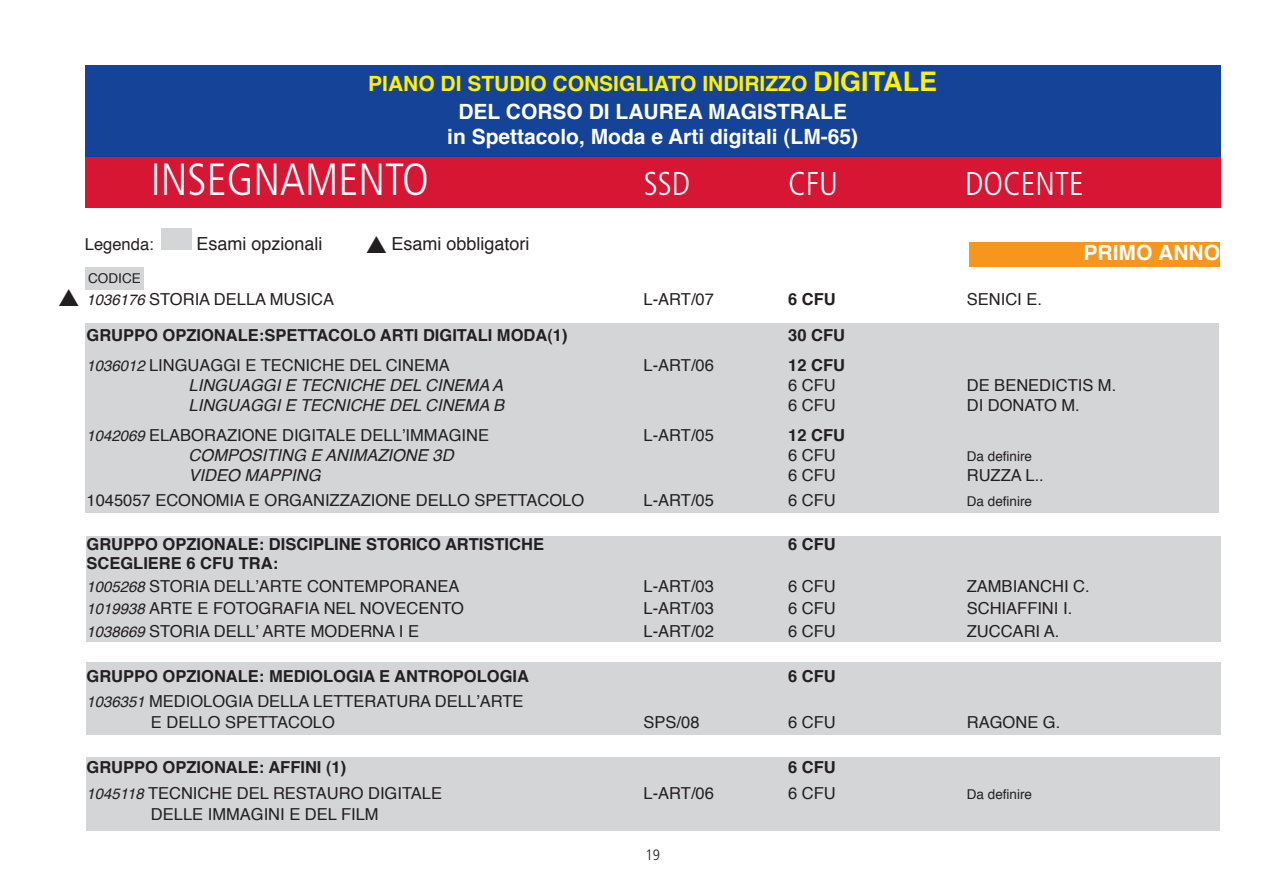
<style>
.page{position:relative;width:1263px;height:893px;background:#fff}
.page>*{position:absolute;margin:0;border:0;box-sizing:border-box;transform-origin:0 0}
.t1{font:300 condensed 45px "Frutiger";color:#fff}
.t2{font:300 condensed 33px "Frutiger";color:#fff}
.t3{font:700 21px/27.9px "Helvetica";color:#fff101;text-align:center}
.t4{font:700 21px "Helvetica";color:#fff}
.t5{font:18px "Helvetica";color:#231f20}
.t6{font:16.5px/22.5px "Helvetica";color:#231f20}
.t7{font:700 16.5px "Helvetica";color:#231f20}
.t8{font:italic 16.5px "Helvetica";color:#231f20}
.t9{font:300 condensed 15px "Frutiger";color:#231f20}
.t10{font:13.5px "Helvetica";color:#231f20}
.s1{font-size:27px}
.s2{color:#fff}
.s3{font-style:italic;font-size:15px}
.s4{font-weight:700}
</style>
<div class="page">
<div style="left:87px;top:758px;width:1133px;height:73px;background:#d4d5d7"></div>
<div style="left:86px;top:662px;width:1134px;height:73px;background:#d4d5d7"></div>
<div style="left:86px;top:536px;width:1134px;height:105px;background:#d4d5d7"></div>
<div style="left:86px;top:324px;width:1133px;height:189px;background:#d4d5d7"></div>
<div style="left:85px;top:65px;width:1135px;height:93px;background:#154398"></div>
<div style="left:85px;top:157px;width:1135px;height:50px;background:#d71634"></div>
<div style="left:969px;top:242px;width:251px;height:25px;background:#f7951d"></div>
<div style="left:85px;top:267px;width:59px;height:23px;background:#d4d5d7"></div>
<div style="left:162px;top:229px;width:30px;height:21px;background:#d4d5d7"></div>
<p class="t3" style="left:368px;top:71px;width:570px">PIANO DI STUDIO CONSIGLIATO INDIRIzzO <span class="s1">DIGITALE<br></span><span class="s2">DEL CORSO DI LAUREA MAGISTRALE</span></p>
<p class="t4" style="left:447px;top:128px;width:413px">in Spettacolo, Moda e Arti digitali (LM-65)</p>
<h1 class="t1" style="left:151px;top:162px;width:279px">INSEGNAMENTO</h1>
<h2 class="t2" style="left:644px;top:171px;width:48px">SSD</h2>
<h2 class="t2" style="left:788px;top:171px;width:52px">CFU</h2>
<h2 class="t2" style="left:965px;top:171px;width:120px">DOCENTE</h2>
<p class="t6" style="left:85px;top:234px;width:70px">LEGENDA:</p>
<p class="t5" style="left:196px;top:236px;width:128px">ESAMI OPZIONALI</p>
<p class="t5" style="left:366px;top:236px;width:165px">▲ ESAMI OBBLIGATORI</p>
<p class="t10" style="left:88px;top:272px;width:54px">CODICE</p>
<p class="t4" style="left:1083px;top:244px;width:138px">PRIMO ANNO</p>
<p class="t6" style="left:87px;top:290px;width:249px"><span class="s3">1036176</span> STORIA DELLA MUSICA</p>
<p class="t6" style="left:644px;top:290px;width:72px">L-ART/07</p>
<p class="t7" style="left:788px;top:293px;width:49px">6 CFU</p>
<p class="t6" style="left:967px;top:290px;width:77px">SENICI E.</p>
<p class="t7" style="left:87px;top:329px;width:482px">GRUPPO OPzIONALE:SPETTACOLO ARTI DIGITALI MODA(1)</p>
<p class="t7" style="left:788px;top:329px;width:58px">30 CFU</p>
<p class="t6" style="left:87px;top:356px;width:365px"><span class="s3">1036012</span> LINGUAGGI E TECNICHE DEL CINEMA</p>
<p class="t6" style="left:644px;top:356px;width:72px">L-ART/06</p>
<p class="t7" style="left:788px;top:359px;width:58px">12 CFU</p>
<p class="t8" style="left:189px;top:378px;width:316px">LINGUAGGI E TECNICHE DEL CINEMA A</p>
<p class="t6" style="left:788px;top:375px;width:49px">6 CFU</p>
<p class="t6" style="left:967px;top:375px;width:151px">DE BENEDICTIS M.</p>
<p class="t8" style="left:189px;top:398px;width:317px">LINGUAGGI E TECNICHE DEL CINEMA B</p>
<p class="t6" style="left:788px;top:395px;width:49px">6 CFU</p>
<p class="t6" style="left:967px;top:395px;width:115px">DI DONATO M.</p>
<p class="t6" style="left:87px;top:425px;width:404px"><span class="s3">1042069</span> ELABORAZIONE DIGITALE DELL’IMMAGINE</p>
<p class="t6" style="left:644px;top:425px;width:72px">L-ART/05</p>
<p class="t7" style="left:788px;top:428px;width:58px">12 CFU</p>
<p class="t8" style="left:189px;top:448px;width:266px">COMPOSITING E ANIMAZIONE 3D</p>
<p class="t6" style="left:788px;top:445px;width:49px">6 CFU</p>
<p class="t10" style="left:967px;top:450px;width:67px">DA DEFINIRE</p>
<p class="t8" style="left:189px;top:468px;width:134px">VIDEO MAPPING</p>
<p class="t6" style="left:788px;top:465px;width:49px">6 CFU</p>
<p class="t6" style="left:967px;top:465px;width:79px">RUZZA L..</p>
<p class="t6" style="left:87px;top:490px;width:499px">1045057 ECONOMIA E ORGANIZZAZIONE DELLO SPETTACOLO</p>
<p class="t6" style="left:644px;top:490px;width:72px">L-ART/05</p>
<p class="t6" style="left:788px;top:490px;width:49px">6 CFU</p>
<p class="t10" style="left:967px;top:496px;width:67px">DA DEFINIRE</p>
<p class="t7" style="left:87px;top:537px;width:459px">GRUPPO OPzIONALE: DISCIPLINE STORICO ARTISTICHE</p>
<p class="t7" style="left:788px;top:537px;width:49px">6 CFU</p>
<p class="t6" style="left:87px;top:553px;width:374px"><span class="s4">SCEGLIERE 6 CFU TRA:<br></span><span class="s3">1005268</span> STORIA DELL’ARTE CONTEMPORANEA</p>
<p class="t6" style="left:644px;top:576px;width:72px">L-ART/03</p>
<p class="t6" style="left:788px;top:576px;width:49px">6 CFU</p>
<p class="t6" style="left:967px;top:576px;width:124px">ZAMBIANCHI C.</p>
<p class="t6" style="left:87px;top:598px;width:379px"><span class="s3">1019938</span> ARTE E FOTOGRAFIA NEL NOVECENTO</p>
<p class="t6" style="left:644px;top:598px;width:72px">L-ART/03</p>
<p class="t6" style="left:788px;top:598px;width:49px">6 CFU</p>
<p class="t6" style="left:967px;top:598px;width:107px">SCHIAFFINI I.</p>
<p class="t6" style="left:87px;top:621px;width:334px"><span class="s3">1038669</span> STORIA DELL’ ARTE MODERNA I E</p>
<p class="t6" style="left:644px;top:621px;width:72px">L-ART/02</p>
<p class="t6" style="left:788px;top:621px;width:49px">6 CFU</p>
<p class="t6" style="left:967px;top:621px;width:94px">ZUCCARI A.</p>
<p class="t7" style="left:87px;top:669px;width:444px">GRUPPO OPzIONALE: MEDIOLOGIA E ANTROPOLOGIA</p>
<p class="t7" style="left:788px;top:669px;width:49px">6 CFU</p>
<p class="t6" style="left:151px;top:692px;width:374px;line-height:21px;text-indent:-64px"><span class="s3">1036351</span> MEDIOLOGIA DELLA LETTERATURA DELL’ARTE<br>E DELLO SPETTACOLO</p>
<p class="t6" style="left:644px;top:712px;width:57px">SPS/08</p>
<p class="t6" style="left:788px;top:712px;width:49px">6 CFU</p>
<p class="t6" style="left:967px;top:712px;width:95px">RAGONE G.</p>
<p class="t7" style="left:87px;top:760px;width:261px">GRUPPO OPzIONALE: AFFINI (1)</p>
<p class="t7" style="left:788px;top:760px;width:49px">6 CFU</p>
<p class="t6" style="left:87px;top:783px;width:357px"><span class="s3">1045118</span> TECNICHE DEL RESTAURO DIGITALE</p>
<p class="t6" style="left:644px;top:783px;width:72px">L-ART/06</p>
<p class="t6" style="left:788px;top:783px;width:49px">6 CFU</p>
<p class="t10" style="left:967px;top:788px;width:67px">DA DEFINIRE</p>
<p class="t6" style="left:151px;top:804px;width:229px">DELLE IMMAGINI E DEL FILM</p>
<p class="t9" style="left:645px;top:849px;width:16px">19</p>
</div>
